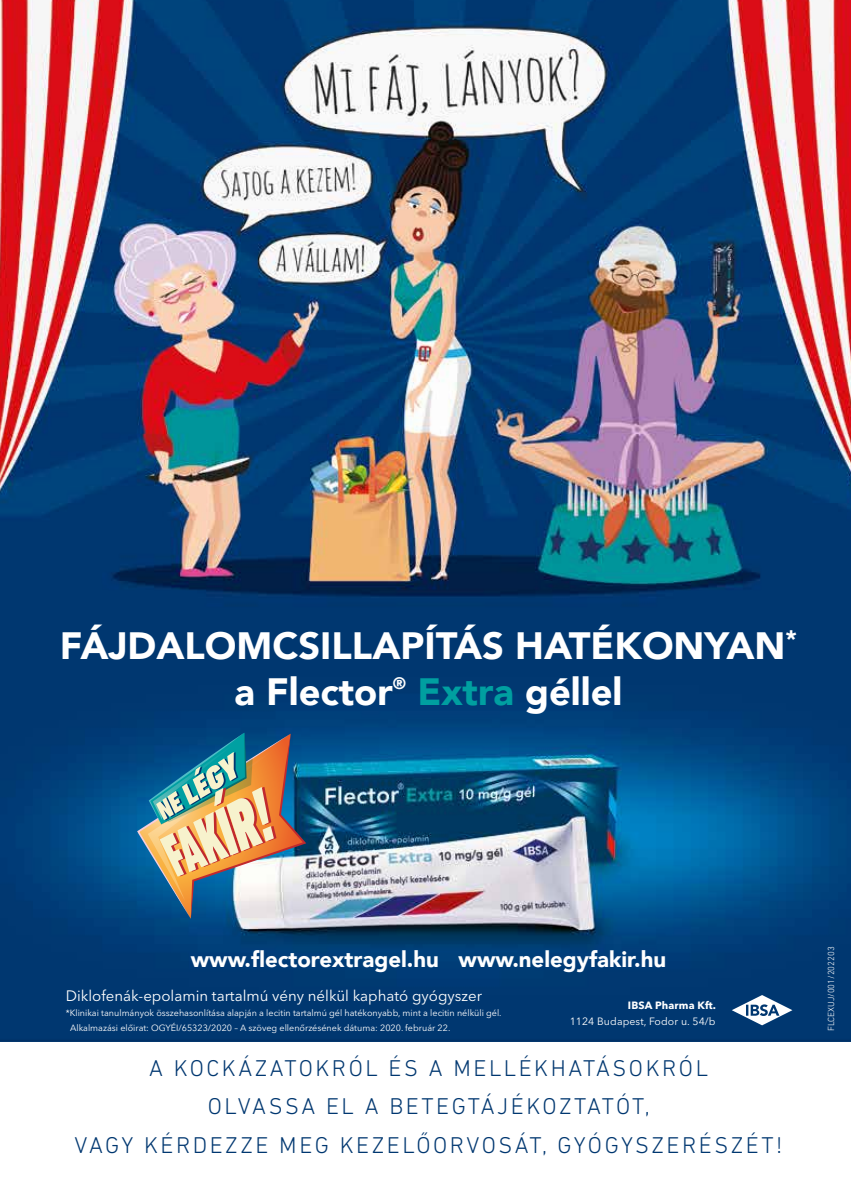
<style>
.page{position:relative;width:851px;height:1187px;background:#fff}
.page>*{position:absolute;margin:0;border:0;box-sizing:border-box;transform-origin:0 0}
.t1{font:900 37.95px/45.6px "Avenir";color:#fff}
.t2{font:300 23.25px/38.1px "DIN Next LT Pro";letter-spacing:.11em;color:#003770;text-align:center}
.t3{font:900 22.2px "Avenir";color:#fff}
.t4{font:900 16.65px "Avenir";color:#fff}
.t5{font:15px "Avenir Next LT Pro";color:#fff}
.t6{font:10.5px "Avenir Next LT Pro";letter-spacing:.01em;color:#fff}
.t7{font:700 10.5px "Avenir Next LT Pro";letter-spacing:.01em;color:#fff}
.t8{font:9px/15px "Avenir Next LT Pro";color:#fff}
.t9{font:300 9px "DIN Next LT Pro";color:#fff}
.s1{color:#009fa0}
</style>
<div class="page">
<img style="left:0;top:0;width:850px;height:1042px">
<svg style="left:731px;top:994px;width:61px;height:31px"></svg>
<img style="left:137px;top:732px;width:169px;height:186px">
<h1 class="t1" style="left:234px;top:622px;width:564px;text-indent:-175px">FÁJDALOMCSILLAPÍTÁS HATÉKONYAN<sup>* </sup>a Flector</h1>
<h3 class="t4" style="left:393px;top:669px;width:15px">®</h3>
<h1 class="t1" style="left:417px;top:667px;width:206px"><span class="s1">Extra</span> géllel</h1>
<h3 class="t3" style="left:191px;top:939px;width:477px">www.flectorextragel.hu www.nelegyfakir.hu</h3>
<h3 class="t5" style="left:66px;top:986px;width:418px">Diklofenák-epolamin tartalmú vény nélkül kapható gyógyszer</h3>
<p class="t8" style="left:70px;top:1005px;width:433px;text-indent:-4px">*Klinikai tanulmányok összehasonlítása alapján a lecitin tartalmú gél hatékonyabb, mint a lecitin nélküli gél.<br>Alkalmazási előirat: OGYÉI/65323/2020 – A szöveg ellenőrzésének dátuma: 2020. február 22.</p>
<p class="t7" style="left:628px;top:998px;width:89px">IBSA Pharma Kft.</p>
<p class="t6" style="left:569px;top:1014px;width:147px">1124 Budapest, Fodor u. 54/b</p>
<h2 class="t2" style="left:75px;top:1049px;width:709px">A KOCKÁZATOKRÓL ÉS A MELLÉKHATÁSOKRÓL<br>OLVASSA EL A BETEGTÁJÉKOZTATÓT,<br>VAGY KÉRDEZZE MEG KEZELŐORVOSÁT, GYÓGYSZERÉSZÉT!</h2>
<p class="t9" style="left:825px;top:1031px;width:86px;rotate:-90deg">FLCEXUJ/001/202203</p>
</div>
